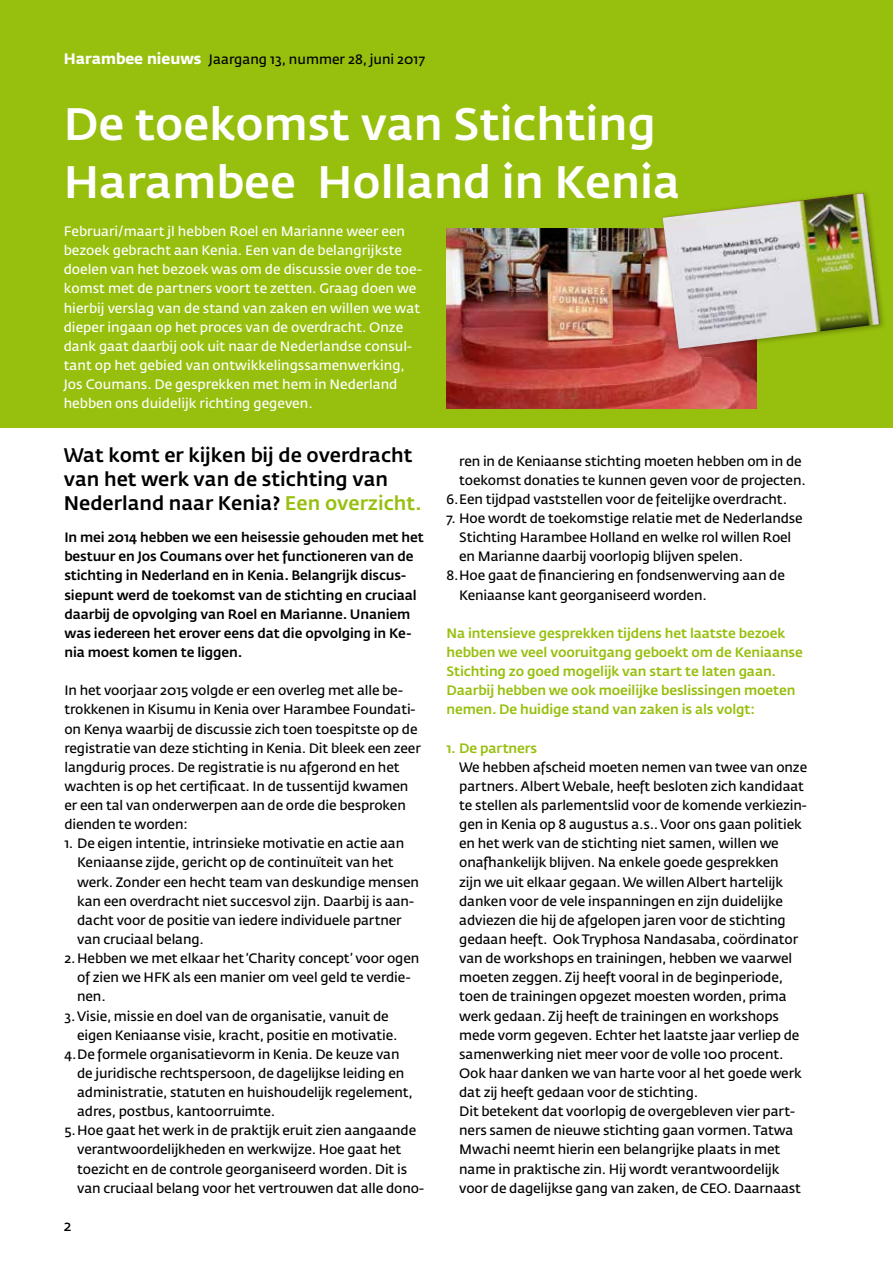
<style>
.page{position:relative;width:893px;height:1263px;background:#fff}
.page>*{position:absolute;margin:0;border:0;box-sizing:border-box;transform-origin:0 0}
.t1{font:500 45px/57.4px "Fedra Sans Std";color:#fff}
.t2{font:500 19.5px/24px "Fedra Sans Std";color:#000}
.t3{font:15px "Fedra Sans Std";color:#000}
.t4{font:13.5px/19.2px "Fedra Sans Std";letter-spacing:-.01em;color:#000}
.t5{font:13.5px/19.2px "Fedra Sans Std";color:#fff}
.t6{font:500 13.5px/19.2px "Fedra Sans Std";letter-spacing:-.01em;color:#000}
.t7{font:500 13.5px/19.2px "Fedra Sans Std";letter-spacing:-.01em;color:#97bf0d}
.s1{font-weight:700;font-size:15px;color:#fff}
.s2{color:#97bf0d}
</style>
<div class="page">
<div style="left:0;top:0;width:893px;height:427px;background:#97bf0d"></div>
<img style="left:446px;top:229px;width:311px;height:179px">
<div style="left:660px;top:190px;width:226px;height:165px;background:#000;opacity:.3"></div>
<img style="left:663px;top:193px;width:217px;height:156px">
<p class="t4" style="left:64px;top:49px;width:363px"><span class="s1">Harambee nieuws</span> Jaargang 13, nummer 28, juni 2017</p>
<h1 class="t1" style="left:64px;top:96px;width:618px">De toekomst van Stichting<br>Harambee Holland in Kenia</h1>
<p class="t5" style="left:64px;top:222px;width:360px">Februari/maart jl hebben Roel en Marianne weer een bezoek gebracht aan Kenia. Een van de belangrijkste doelen van het bezoek was om de discussie over de toe&shy;komst met de partners voort te zetten. Graag doen we hierbij verslag van de stand van zaken en willen we wat dieper ingaan op het proces van de overdracht. Onze dank gaat daarbij ook uit naar de Nederlandse consul&shy;tant op het gebied van ontwikkelingssamenwerking, Jos Coumans. De gesprekken met hem in Nederland hebben ons duidelijk richting gegeven.</p>
<h2 class="t2" style="left:64px;top:443px;width:360px">Wat komt er kijken bij de overdracht van het werk van de stichting van<br>Nederland naar Kenia? <span class="s2">Een overzicht.</span></h2>
<p class="t6" style="left:64px;top:528px;width:361px">In mei 2014 hebben we een heisessie gehouden met het bestuur en Jos Coumans over het functioneren van de stichting in Nederland en in Kenia. Belangrijk discus&shy;siepunt werd de toekomst van de stichting en cruciaal daarbij de opvolging van Roel en Marianne. Unaniem was iedereen het erover eens dat die opvolging in Ke&shy;nia moest komen te liggen.</p>
<p class="t4" style="left:64px;top:681px;width:358px">In het voorjaar 2015 volgde er een overleg met alle be&shy;trokkenen in Kisumu in Kenia over Harambee Foundati&shy;on Kenya waarbij de discussie zich toen toespitste op de registratie van deze stichting in Kenia. Dit bleek een zeer langdurig proces. De registratie is nu afgerond en het wachten is op het certificaat. In de tussentijd kwamen er een tal van onderwerpen aan de orde die besproken dienden te worden:</p>
<p class="t4" style="left:64px;top:834px;width:341px">1. De eigen intentie, intrinsieke motivatie en actie aan</p>
<p class="t4" style="left:77px;top:853px;width:318px">Keniaanse zijde, gericht op de continuïteit van het</p>
<p class="t4" style="left:77px;top:872px;width:343px">werk. Zonder een hecht team van deskundige mensen</p>
<p class="t4" style="left:77px;top:891px;width:338px">kan een overdracht niet succesvol zijn. Daarbij is aan-</p>
<p class="t4" style="left:77px;top:910px;width:326px">dacht voor de positie van iedere individuele partner</p>
<p class="t4" style="left:77px;top:930px;width:128px">van cruciaal belang.</p>
<p class="t4" style="left:64px;top:949px;width:356px">2.Hebben we met elkaar het ‘Charity concept’ voor ogen</p>
<p class="t4" style="left:77px;top:968px;width:335px">of zien we HFK als een manier om veel geld te verdie-</p>
<p class="t4" style="left:77px;top:987px;width:30px">nen.</p>
<p class="t4" style="left:64px;top:1006px;width:326px">3.Visie, missie en doel van de organisatie, vanuit de</p>
<p class="t4" style="left:77px;top:1025px;width:322px">eigen Keniaanse visie, kracht, positie en motivatie.</p>
<p class="t4" style="left:64px;top:1044px;width:337px">4.De formele organisatievorm in Kenia. De keuze van</p>
<p class="t4" style="left:77px;top:1063px;width:329px">de juridische rechtspersoon, de dagelijkse leiding en</p>
<p class="t4" style="left:77px;top:1083px;width:337px">administratie, statuten en huishoudelijk regelement,</p>
<p class="t4" style="left:77px;top:1102px;width:200px">adres, postbus, kantoorruimte.</p>
<p class="t4" style="left:64px;top:1121px;width:353px">5.Hoe gaat het werk in de praktijk eruit zien aangaande</p>
<p class="t4" style="left:77px;top:1140px;width:326px">verantwoordelijkheden en werkwijze. Hoe gaat het</p>
<p class="t4" style="left:77px;top:1159px;width:332px">toezicht en de controle georganiseerd worden. Dit is</p>
<p class="t4" style="left:77px;top:1178px;width:349px">van cruciaal belang voor het vertrouwen dat alle dono-</p>
<p class="t3" style="left:64px;top:1216px;width:9px">2</p>
<p class="t4" style="left:459px;top:451px;width:344px">ren in de Keniaanse stichting moeten hebben om in de</p>
<p class="t4" style="left:459px;top:470px;width:348px">toekomst donaties te kunnen geven voor de projecten.</p>
<p class="t4" style="left:446px;top:490px;width:342px">6.Een tijdpad vaststellen voor de feitelijke overdracht.</p>
<p class="t4" style="left:446px;top:509px;width:358px">7. Hoe wordt de toekomstige relatie met de Nederlandse</p>
<p class="t4" style="left:459px;top:528px;width:334px">Stichting Harambee Holland en welke rol willen Roel</p>
<p class="t4" style="left:459px;top:547px;width:285px">en Marianne daarbij voorlopig blijven spelen.</p>
<p class="t4" style="left:446px;top:566px;width:340px">8.Hoe gaat de financiering en fondsenwerving aan de</p>
<p class="t4" style="left:459px;top:585px;width:249px">Keniaanse kant georganiseerd worden.</p>
<p class="t7" style="left:446px;top:623px;width:358px">Na intensieve gesprekken tijdens het laatste bezoek hebben we veel vooruitgang geboekt om de Keniaanse Stichting zo goed mogelijk van start te laten gaan.<br>Daarbij hebben we ook moeilijke beslissingen moeten nemen. De huidige stand van zaken is als volgt:</p>
<p class="t7" style="left:446px;top:738px;width:92px">1. De partners</p>
<p class="t4" style="left:459px;top:757px;width:349px">We hebben afscheid moeten nemen van twee van onze partners. Albert Webale, heeft besloten zich kandidaat te stellen als parlementslid voor de komende verkiezin&shy;gen in Kenia op 8 augustus a.s.. Voor ons gaan politiek en het werk van de stichting niet samen, willen we onafhankelijk blijven. Na enkele goede gesprekken<br>zijn we uit elkaar gegaan. We willen Albert hartelijk danken voor de vele inspanningen en zijn duidelijke adviezen die hij de afgelopen jaren voor de stichting gedaan heeft. Ook Tryphosa Nandasaba, coördinator van de workshops en trainingen, hebben we vaarwel moeten zeggen. Zij heeft vooral in de beginperiode, toen de trainingen opgezet moesten worden, prima werk gedaan. Zij heeft de trainingen en workshops mede vorm gegeven. Echter het laatste jaar verliep de samenwerking niet meer voor de volle 100 procent.<br>Ook haar danken we van harte voor al het goede werk dat zij heeft gedaan voor de stichting.<br>Dit betekent dat voorlopig de overgebleven vier part&shy;ners samen de nieuwe stichting gaan vormen. Tatwa Mwachi neemt hierin een belangrijke plaats in met name in praktische zin. Hij wordt verantwoordelijk voor de dagelijkse gang van zaken, de CEO. Daarnaast</p>
</div>
